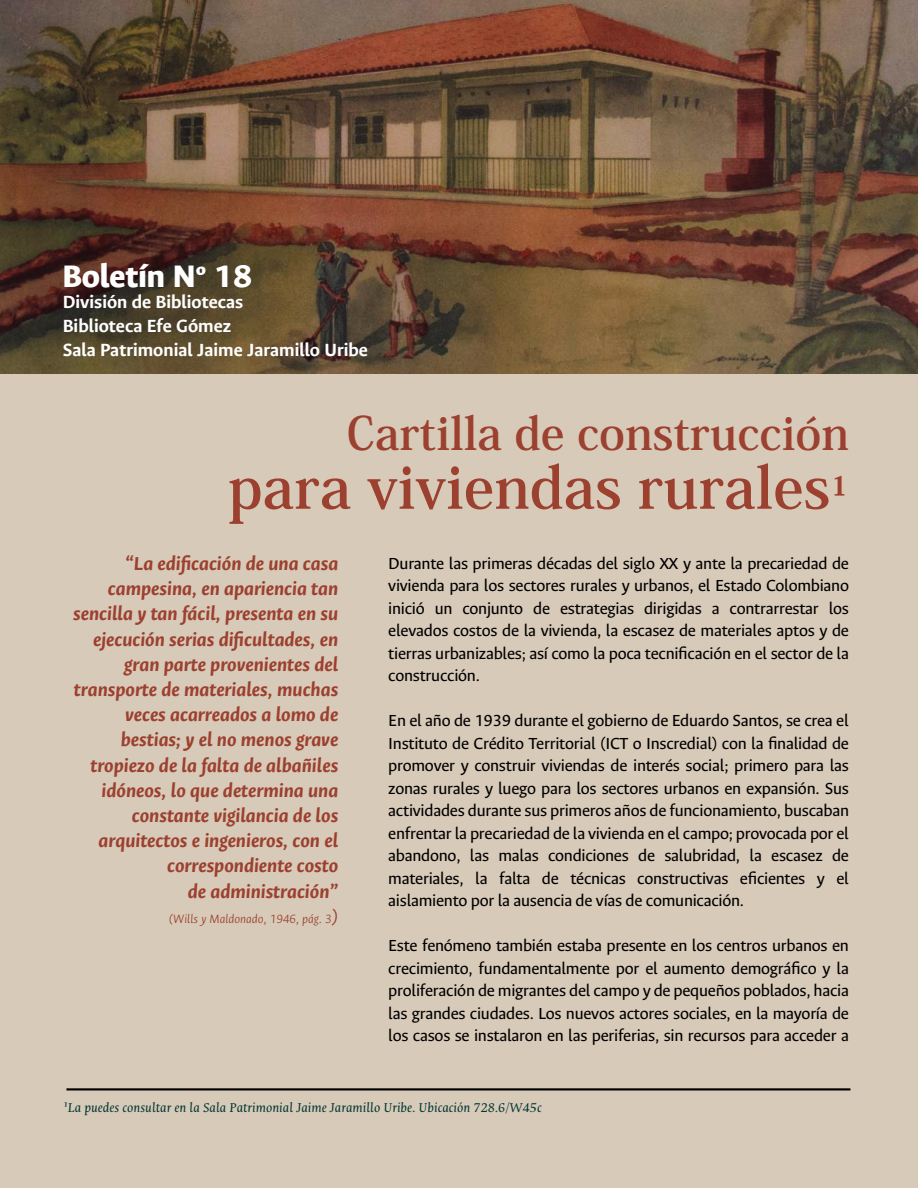
<style>
.page{position:relative;width:918px;height:1188px;background:#d8cab8}
.page>*{position:absolute;margin:0;border:0;box-sizing:border-box;transform-origin:0 0}
.t1{font:700 58.5px "Koz Min Pro";color:#9c4030}
.t2{font:700 45.6px "Koz Min Pro";color:#9c4030}
.t3{font:800 34.95px "Ancizar Sans";color:#fff}
.t4{font:italic 700 21px/25.2px "Ancizar Sans";color:#9c4030;text-align:right}
.t5{font:700 19.8px/23.9px "Ancizar Sans";color:#fff}
.t6{font:18px/22.5px "Ancizar Sans";letter-spacing:-.015em;color:#000;text-align:justify}
.t7{font:italic 14.4px "Ancizar Serif";color:#003633}
.t8{font:italic 300 13.5px "Ancizar Sans";color:#9c4030}
.s1{font-size:45px}
.s2{font-size:21px}
</style>
<div class="page">
<svg style="left:0;top:0;width:918px;height:374px;background:#6a4d37"></svg>
<hr style="left:0;top:1187px;width:918px;height:1px;background:#d5c7b4">
<hr style="left:66px;top:1088px;width:784px;height:3px;background:#000">
<h3 class="t3" style="left:63px;top:257px;width:191px">Boletín Nº 18</h3>
<p class="t5" style="left:63px;top:290px;width:307px">División de Bibliotecas<br>Biblioteca Efe Gómez<br>Sala Patrimonial Jaime Jaramillo Uribe</p>
<h2 class="t2" style="left:347px;top:400px;width:504px">Cartilla de construcción</h2>
<h1 class="t1" style="left:228px;top:445px;width:623px">para viviendas rurales<span class="s1">¹</span></h1>
<p class="t4" style="left:73px;top:551px;width:267px">“La edificación de una casa campesina, en apariencia tan sencilla y tan fácil, presenta en su ejecución serias dificultades, en gran parte provenientes del transporte de materiales, muchas veces acarreados a lomo de bestias; y el no menos grave tropiezo de la falta de albañiles idóneos, lo que determina una constante vigilancia de los arquitectos e ingenieros, con el correspondiente costo<br>de administración”</p>
<p class="t8" style="left:169px;top:911px;width:171px">(Wills y Maldonado, 1946, pág. 3<span class="s2">)</span></p>
<p class="t6" style="left:388px;top:552px;width:462px">Durante las primeras décadas del siglo XX y ante la precariedad de vivienda para los sectores rurales y urbanos, el Estado Colombiano inició un conjunto de estrategias dirigidas a contrarrestar los elevados costos de la vivienda, la escasez de materiales aptos y de tierras urbanizables; así como la poca tecnificación en el sector de la construcción.</p>
<p class="t6" style="left:388px;top:709px;width:462px">En el año de 1939 durante el gobierno de Eduardo Santos, se crea el Instituto de Crédito Territorial (ICT o Inscredial) con la finalidad de promover y construir viviendas de interés social; primero para las zonas rurales y luego para los sectores urbanos en expansión. Sus actividades durante sus primeros años de funcionamiento, buscaban enfrentar la precariedad de la vivienda en el campo; provocada por el abandono, las malas condiciones de salubridad, la escasez de materiales, la falta de técnicas constructivas eficientes y el aislamiento por la ausencia de vías de comunicación.</p>
<p class="t6" style="left:388px;top:934px;width:462px">Este fenómeno también estaba presente en los centros urbanos en crecimiento, fundamentalmente por el aumento demográfico y la proliferación de migrantes del campo y de pequeños poblados, hacia las grandes ciudades. Los nuevos actores sociales, en la mayoría de los casos se instalaron en las periferias, sin recursos para acceder a</p>
<p class="t7" style="left:64px;top:1099px;width:480px">¹La puedes consultar en la Sala Patrimonial Jaime Jaramillo Uribe. Ubicación 728.6/W45c</p>
</div>
